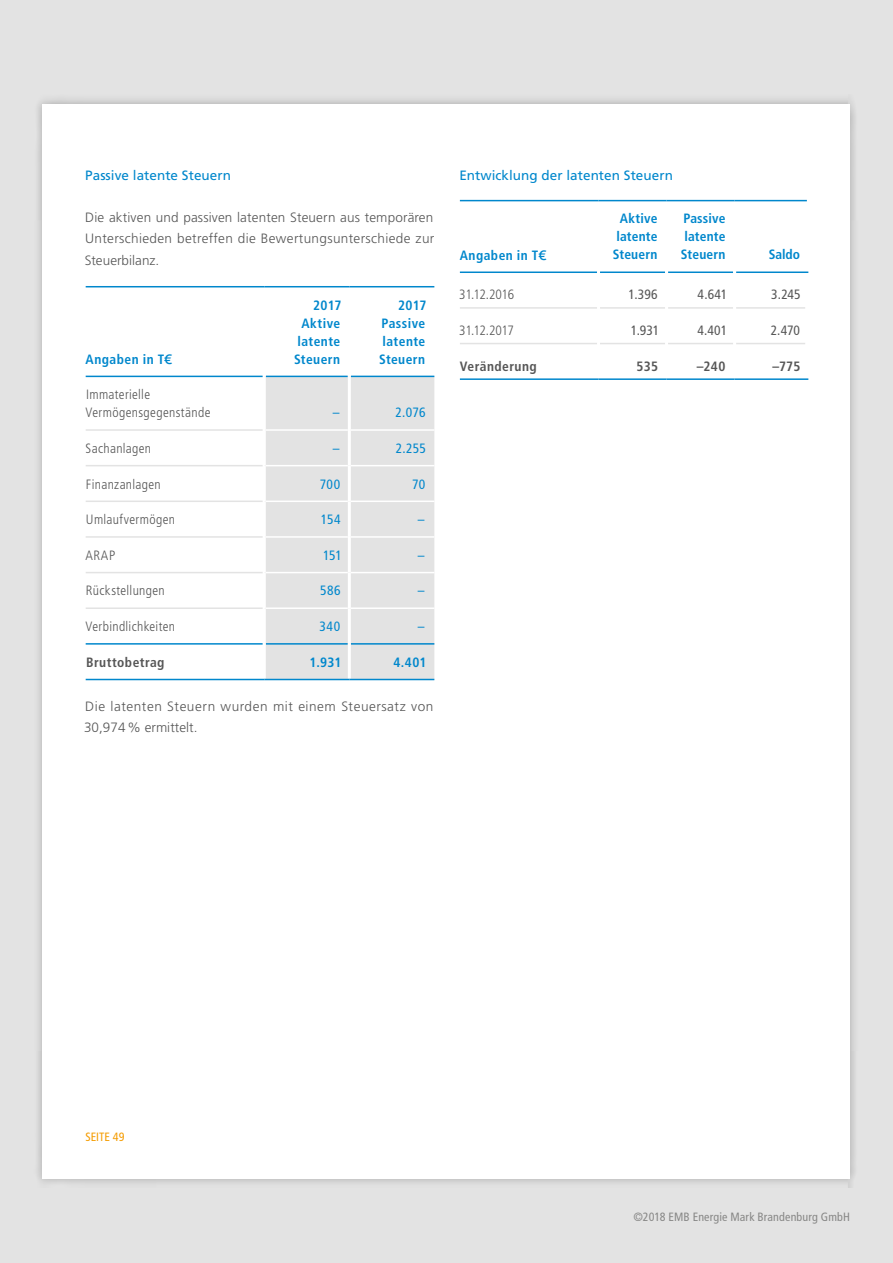
<style>
.page{position:relative;width:893px;height:1263px;background:#e3e3e3}
.page>*{position:absolute;margin:0;border:0;box-sizing:border-box;transform-origin:0 0}
.t1{font:300 13.5px/21.3px "Frutiger";letter-spacing:.025em;color:#565656;text-align:justify}
.t2{font:700 condensed 13.5px/18px "Frutiger";letter-spacing:.02em;color:#0087cc;text-align:justify}
.t3{font:300 condensed 13.5px/18px "Frutiger";letter-spacing:.025em;color:#565656}
.t4{font:13.5px "Frutiger";letter-spacing:.005em;color:#0087cc}
.t5{font:700 condensed 13.5px "Frutiger";letter-spacing:.035em;color:#565656}
.t6{font:condensed 13.5px "Frutiger";letter-spacing:.015em;color:#0087cc}
.t7{font:condensed 13.5px "Frutiger";color:#565656}
.t8{font:condensed 12px "Frutiger";letter-spacing:.01em;color:#878786}
.t9{font:condensed 12px "Frutiger";color:#f59c00}
.s1{font-family:"Avenir Next";font-weight:600;font-stretch:normal}
</style>
<div class="page">
<div style="left:33px;top:95px;width:827px;height:1093px;background:#000;opacity:.25"></div>
<div style="left:43px;top:104px;width:807px;height:1075px;background:#fff"></div>
<div style="left:266px;top:377px;width:168px;height:302px;background:#e3e3e3"></div>
<hr style="left:86px;top:376px;width:177px;height:1px;background:#0087cc">
<hr style="left:266px;top:376px;width:82px;height:1px;background:#0087cc">
<hr style="left:86px;top:429px;width:177px;height:2px;background:#e3e3e3">
<hr style="left:86px;top:465px;width:177px;height:1px;background:#e3e3e3">
<hr style="left:86px;top:500px;width:177px;height:2px;background:#e3e3e3">
<hr style="left:86px;top:536px;width:177px;height:2px;background:#e3e3e3">
<hr style="left:86px;top:572px;width:177px;height:1px;background:#e3e3e3">
<hr style="left:86px;top:607px;width:177px;height:2px;background:#e3e3e3">
<hr style="left:266px;top:572px;width:82px;height:1px;background:#fff">
<hr style="left:266px;top:607px;width:82px;height:2px;background:#fff">
<hr style="left:351px;top:429px;width:83px;height:2px;background:#fff">
<hr style="left:351px;top:465px;width:83px;height:1px;background:#fff">
<hr style="left:266px;top:429px;width:82px;height:2px;background:#fff">
<hr style="left:266px;top:465px;width:82px;height:1px;background:#fff">
<hr style="left:266px;top:500px;width:82px;height:2px;background:#fff">
<hr style="left:351px;top:500px;width:83px;height:2px;background:#fff">
<hr style="left:266px;top:536px;width:82px;height:2px;background:#fff">
<hr style="left:351px;top:536px;width:83px;height:2px;background:#fff">
<hr style="left:351px;top:572px;width:83px;height:1px;background:#fff">
<hr style="left:351px;top:607px;width:83px;height:2px;background:#fff">
<hr style="left:351px;top:376px;width:83px;height:1px;background:#0087cc">
<hr style="left:86px;top:643px;width:177px;height:2px;background:#0087cc">
<hr style="left:266px;top:643px;width:82px;height:2px;background:#0087cc">
<hr style="left:351px;top:643px;width:83px;height:2px;background:#0087cc">
<hr style="left:348px;top:376px;width:3px;height:54px;background:#fff">
<hr style="left:348px;top:430px;width:3px;height:36px;background:#fff">
<hr style="left:348px;top:466px;width:3px;height:35px;background:#fff">
<hr style="left:348px;top:501px;width:3px;height:36px;background:#fff">
<hr style="left:348px;top:537px;width:3px;height:36px;background:#fff">
<hr style="left:348px;top:573px;width:3px;height:35px;background:#fff">
<hr style="left:348px;top:608px;width:3px;height:36px;background:#fff">
<hr style="left:348px;top:644px;width:3px;height:35px;background:#fff">
<hr style="left:86px;top:679px;width:178px;height:1px;background:#0087cc">
<hr style="left:264px;top:679px;width:85px;height:1px;background:#0087cc">
<hr style="left:349px;top:679px;width:85px;height:1px;background:#0087cc">
<hr style="left:86px;top:286px;width:178px;height:1px;background:#0087cc">
<hr style="left:264px;top:286px;width:85px;height:1px;background:#0087cc">
<hr style="left:349px;top:286px;width:85px;height:1px;background:#0087cc">
<hr style="left:460px;top:271px;width:137px;height:2px;background:#0087cc">
<hr style="left:600px;top:271px;width:65px;height:2px;background:#0087cc">
<hr style="left:736px;top:271px;width:72px;height:2px;background:#0087cc">
<hr style="left:460px;top:307px;width:137px;height:2px;background:#e3e3e3">
<hr style="left:460px;top:343px;width:137px;height:1px;background:#e3e3e3">
<hr style="left:668px;top:307px;width:65px;height:2px;background:#e3e3e3">
<hr style="left:736px;top:307px;width:69px;height:2px;background:#e3e3e3">
<hr style="left:668px;top:343px;width:65px;height:1px;background:#e3e3e3">
<hr style="left:736px;top:343px;width:69px;height:1px;background:#e3e3e3">
<hr style="left:600px;top:307px;width:65px;height:2px;background:#e3e3e3">
<hr style="left:600px;top:343px;width:65px;height:1px;background:#e3e3e3">
<hr style="left:668px;top:271px;width:65px;height:2px;background:#0087cc">
<hr style="left:460px;top:200px;width:138px;height:1px;background:#0087cc">
<hr style="left:598px;top:200px;width:68px;height:1px;background:#0087cc">
<hr style="left:666px;top:200px;width:69px;height:1px;background:#0087cc">
<hr style="left:735px;top:200px;width:72px;height:1px;background:#0087cc">
<hr style="left:460px;top:378px;width:138px;height:2px;background:#0087cc">
<hr style="left:598px;top:378px;width:68px;height:2px;background:#0087cc">
<hr style="left:666px;top:378px;width:69px;height:2px;background:#0087cc">
<hr style="left:735px;top:378px;width:73px;height:2px;background:#0087cc">
<p class="t4" style="left:85px;top:167px;width:147px">Passive latente Steuern</p>
<p class="t1" style="left:85px;top:207px;width:351px">Die aktiven und passiven latenten Steuern aus temporären Unterschieden betreffen die Bewertungsunterschiede zur Steuerbilanz.</p>
<p class="t2" style="left:85px;top:350px;width:88px">Angaben in T<span class="s1">€</span></p>
<p class="t3" style="left:86px;top:386px;width:126px">Immaterielle<br>Vermögensgegenstände</p>
<p class="t2" style="left:294px;top:296px;width:49px;text-align:right">2017<br>Aktive latente<br>Steuern</p>
<p class="t2" style="left:379px;top:296px;width:49px;text-indent:19px">2017<br>Passive latente Steuern</p>
<p class="t6" style="left:333px;top:405px;width:8px">–</p>
<p class="t6" style="left:396px;top:405px;width:31px">2.076</p>
<p class="t3" style="left:86px;top:439px;width:67px">Sachanlagen</p>
<p class="t6" style="left:333px;top:440px;width:8px">–</p>
<p class="t6" style="left:396px;top:440px;width:32px">2.255</p>
<p class="t3" style="left:86px;top:475px;width:76px">Finanzanlagen</p>
<p class="t6" style="left:320px;top:476px;width:22px">700</p>
<p class="t6" style="left:412px;top:476px;width:15px">70</p>
<p class="t3" style="left:86px;top:511px;width:91px">Umlaufvermögen</p>
<p class="t6" style="left:321px;top:512px;width:21px">154</p>
<p class="t6" style="left:418px;top:512px;width:8px">–</p>
<p class="t3" style="left:85px;top:546px;width:31px">ARAP</p>
<p class="t6" style="left:323px;top:547px;width:20px">151</p>
<p class="t6" style="left:418px;top:547px;width:8px">–</p>
<p class="t3" style="left:86px;top:582px;width:80px">Rückstellungen</p>
<p class="t6" style="left:320px;top:583px;width:22px">586</p>
<p class="t6" style="left:418px;top:583px;width:8px">–</p>
<p class="t3" style="left:86px;top:618px;width:91px">Verbindlichkeiten</p>
<p class="t6" style="left:320px;top:618px;width:22px">340</p>
<p class="t6" style="left:418px;top:618px;width:8px">–</p>
<p class="t5" style="left:86px;top:654px;width:80px">Bruttobetrag</p>
<p class="t2" style="left:309px;top:653px;width:34px">1.931</p>
<p class="t2" style="left:393px;top:653px;width:35px">4.401</p>
<p class="t1" style="left:84px;top:696px;width:351px">Die latenten Steuern wurden mit einem Steuersatz von<br>30,974% ermittelt.</p>
<p class="t4" style="left:459px;top:167px;width:215px">Entwicklung der latenten Steuern</p>
<p class="t2" style="left:460px;top:246px;width:88px">Angaben in T<span class="s1">€</span></p>
<p class="t2" style="left:613px;top:210px;width:46px;text-align:center">Aktive latente<br>Steuern</p>
<p class="t2" style="left:681px;top:210px;width:46px">Passive latente Steuern</p>
<p class="t2" style="left:769px;top:246px;width:33px">Saldo</p>
<p class="t3" style="left:459px;top:286px;width:56px">31.12.2016</p>
<p class="t7" style="left:628px;top:287px;width:31px">1.396</p>
<p class="t7" style="left:698px;top:287px;width:31px">4.641</p>
<p class="t7" style="left:771px;top:287px;width:31px">3.245</p>
<p class="t3" style="left:459px;top:322px;width:56px">31.12.2017</p>
<p class="t7" style="left:631px;top:322px;width:30px">1.931</p>
<p class="t7" style="left:697px;top:322px;width:31px">4.401</p>
<p class="t7" style="left:771px;top:322px;width:30px">2.470</p>
<p class="t5" style="left:460px;top:358px;width:79px">Veränderung</p>
<p class="t5" style="left:636px;top:358px;width:23px">535</p>
<p class="t5" style="left:697px;top:358px;width:30px">–240</p>
<p class="t5" style="left:772px;top:358px;width:30px">–775</p>
<p class="t9" style="left:85px;top:1129px;width:41px">SEITE 49</p>
<p class="t8" style="left:633px;top:1210px;width:218px">©2018 EMB Energie Mark Brandenburg GmbH</p>
</div>
